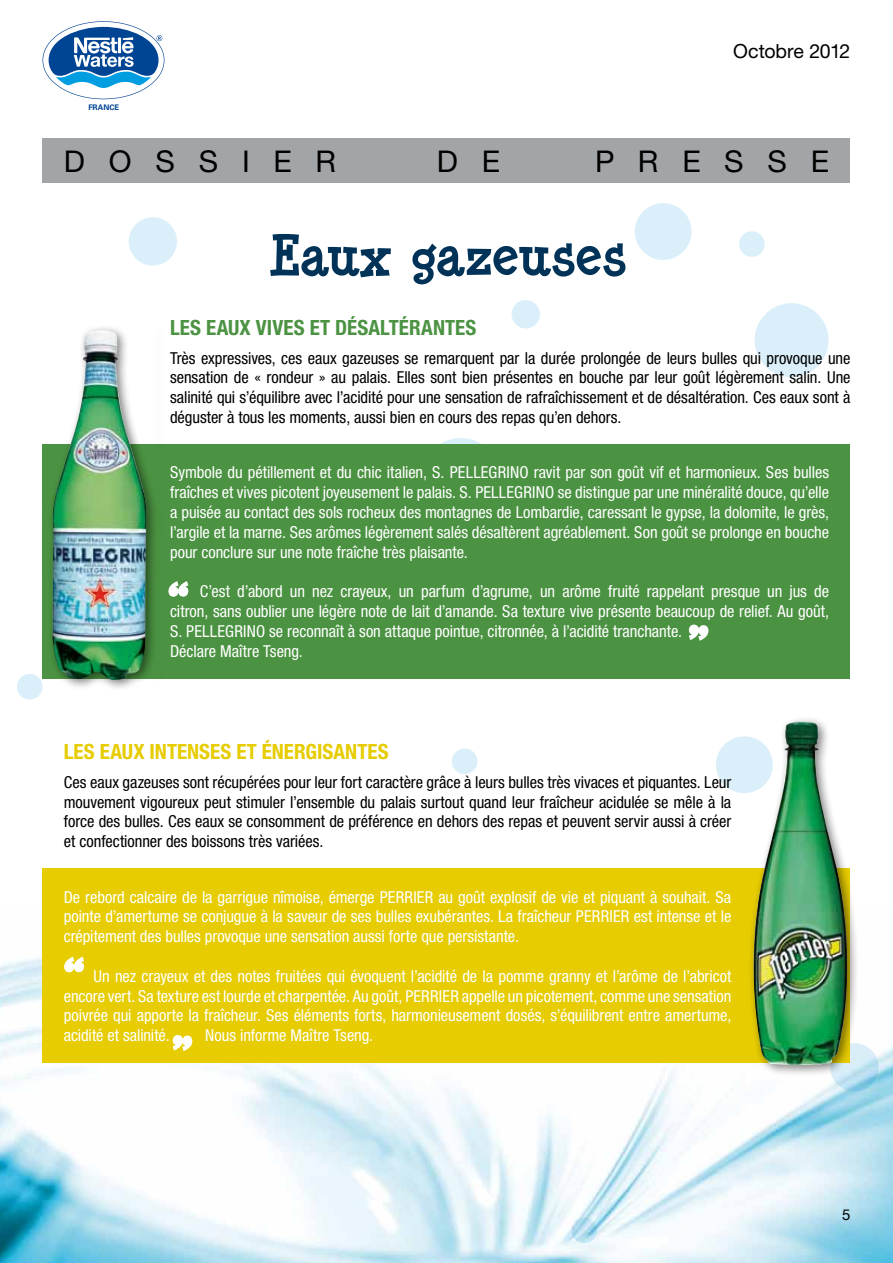
<style>
.page{position:relative;width:893px;height:1263px;background:#fff}
.page>*{position:absolute;margin:0;border:0;box-sizing:border-box;transform-origin:0 0}
.t1{font:700 52.5px "Minya Nouvelle";letter-spacing:-.005em;color:#003357}
.t2{font:700 52.5px "Minya Nouvelle";color:#fff}
.t3{font:30px "Helvetica Neue";letter-spacing:.795em;color:#000}
.t4{font:700 condensed 21px "Helvetica Neue";letter-spacing:.005em;color:#e6cc00}
.t5{font:700 condensed 21px "Helvetica Neue";letter-spacing:.005em;color:#4b9342}
.t6{font:19.5px "Helvetica Neue";letter-spacing:-.005em;color:#000}
.t7{font:condensed 16.5px/19.8px "Helvetica Neue";letter-spacing:-.005em;color:#fff;text-align:justify}
.t8{font:condensed 16.5px/19.8px "Helvetica Neue";letter-spacing:-.005em;color:#000;text-align:justify}
.t9{font:15px "Helvetica Neue";color:#000}
.t10{font:700 7.65px "Univers";color:#004494}
</style>
<div class="page">
<img style="left:0;top:910px;width:893px;height:353px">
<div style="left:43px;top:138px;width:807px;height:45px;background:#a2a5a7"></div>
<svg style="left:43px;top:21px;width:121px;height:78px"></svg>
<svg style="left:128px;top:217px;width:49px;height:49px"></svg>
<svg style="left:511px;top:300px;width:29px;height:29px"></svg>
<svg style="left:754px;top:303px;width:75px;height:74px"></svg>
<svg style="left:634px;top:203px;width:58px;height:57px"></svg>
<svg style="left:440px;top:438px;width:41px;height:6px"></svg>
<svg style="left:739px;top:231px;width:26px;height:26px"></svg>
<svg style="left:716px;top:736px;width:31px;height:57px"></svg>
<svg style="left:452px;top:748px;width:26px;height:26px"></svg>
<svg style="left:571px;top:1217px;width:27px;height:27px"></svg>
<svg style="left:829px;top:1041px;width:51px;height:52px;background:#bee1f0"></svg>
<svg style="left:17px;top:674px;width:24px;height:26px"></svg>
<div style="left:43px;top:444px;width:807px;height:234px;background:#4b9342"></div>
<div style="left:37px;top:319px;width:131px;height:373px;background:#000;opacity:.5"></div>
<img style="left:52px;top:323px;width:104px;height:359px">
<div style="left:43px;top:868px;width:807px;height:194px;background:#e6cc00"></div>
<div style="left:747px;top:715px;width:113px;height:362px;background:#000;opacity:.5"></div>
<img style="left:753px;top:721px;width:96px;height:344px">
<p class="t10" style="left:88px;top:103px;width:32px">FRANCE</p>
<p class="t6" style="left:733px;top:39px;width:119px">Octobre 2012</p>
<h2 class="t3" style="left:64px;top:144px;width:274px">DOSSIER</h2>
<h2 class="t3" style="left:437px;top:144px;width:65px">D E</h2>
<h2 class="t3" style="left:595px;top:144px;width:236px">PRESSE</h2>
<h1 class="t1" style="left:267px;top:226px;width:361px">Eaux gazeuses</h1>
<p class="t5" style="left:170px;top:315px;width:308px">LES EAUX VIVES ET DÉSALTÉRANTES</p>
<p class="t8" style="left:170px;top:348px;width:682px">Très expressives, ces eaux gazeuses se remarquent par la durée prolongée de leurs bulles qui provoque une sensation de « rondeur » au palais. Elles sont bien présentes en bouche par leur goût légèrement salin. Une salinité qui s’équilibre avec l’acidité pour une sensation de rafraîchissement et de désaltération. Ces eaux sont à déguster à tous les moments, aussi bien en cours des repas qu’en dehors.</p>
<p class="t7" style="left:170px;top:463px;width:661px">Symbole du pétillement et du chic italien, S. PELLEGRINO ravit par son goût vif et harmonieux. Ses bulles fraîches et vives picotent joyeusement le palais. S. PELLEGRINO se distingue par une minéralité douce, qu’elle a puisée au contact des sols rocheux des montagnes de Lombardie, caressant le gypse, la dolomite, le grès, l’argile et la marne. Ses arômes légèrement salés désaltèrent agréablement. Son goût se prolonge en bouche pour conclure sur une note fraîche très plaisante.</p>
<p class="t7" style="left:170px;top:581px;width:660px;text-align:left;text-indent:30px">C’est d’abord un nez crayeux, un parfum d’agrume, un arôme fruité rappelant presque un jus de citron, sans oublier une légère note de lait d’amande. Sa texture vive présente beaucoup de relief. Au goût, S. PELLEGRINO se reconnaît à son attaque pointue, citronnée, à l’acidité tranchante.<br>Déclare Maître Tseng.</p>
<h1 class="t2" style="left:167px;top:576px;width:24px">“</h1>
<h1 class="t2" style="left:702px;top:587px;width:34px">”</h1>
<h1 class="t2" style="left:688px;top:619px;width:34px">”</h1>
<p class="t4" style="left:64px;top:739px;width:326px">LES EAUX INTENSES ET ÉNERGISANTES</p>
<p class="t8" style="left:64px;top:772px;width:669px">Ces eaux gazeuses sont récupérées pour leur fort caractère grâce à leurs bulles très vivaces et piquantes. Leur mouvement vigoureux peut stimuler l’ensemble du palais surtout quand leur fraîcheur acidulée se mêle à la force des bulles. Ces eaux se consomment de préférence en dehors des repas et peuvent servir aussi à créer et confectionner des boissons très variées.</p>
<p class="t7" style="left:64px;top:887px;width:669px;text-indent:375px">au goût explosif de vie et piquant à souhait. Sa pointe d’amertume se conjugue à la saveur de ses bulles exubérantes. La fraîcheur Perrier</p>
<p class="t7" style="left:64px;top:887px;width:333px">De rebord calcaire de la garrigue nîmoise, émerge Perrier</p>
<p class="t7" style="left:634px;top:907px;width:99px">est intense et le</p>
<p class="t7" style="left:64px;top:926px;width:457px">crépitement des bulles provoque une sensation aussi forte que persistante.</p>
<p class="t7" style="left:64px;top:966px;width:669px;text-indent:30px">Un nez crayeux et des notes fruitées qui évoquent l’acidité de la pomme granny et l’arôme de l’abricot encore vert. Sa texture est lourde et charpentée. Au goût, PERRIER appelle un picotement, comme une sensation poivrée qui apporte la fraîcheur. Ses éléments forts, harmonieusement dosés, s’équilibrent entre amertume, acidité et salinité.</p>
<h1 class="t2" style="left:63px;top:951px;width:24px">“</h1>
<p class="t7" style="left:205px;top:1025px;width:169px">Nous informe Maître Tseng.</p>
<h1 class="t2" style="left:172px;top:1029px;width:34px">”</h1>
<p class="t9" style="left:842px;top:1206px;width:10px">5</p>
</div>
